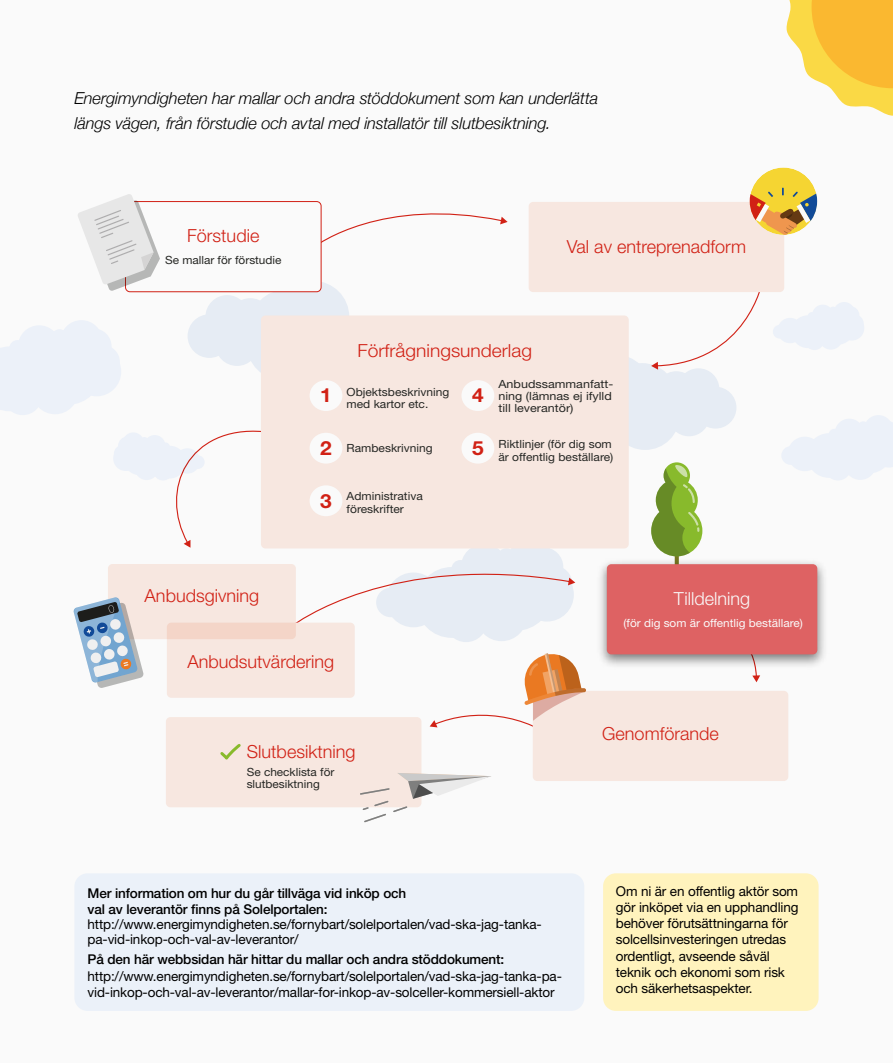
<style>
.page{position:relative;width:893px;height:1063px;background:#fafafa}
.page>*{position:absolute;margin:0;border:0;box-sizing:border-box;transform-origin:0 0}
.t1{font:700 19.5px "Helvetica Neue LT Std";color:#d62216;scale:1.06 1}
.t2{font:300 18px "Helvetica Neue LT Std";color:#d62216}
.t3{font:300 18px "Helvetica Neue LT Std";color:#d62216;scale:1.06 1}
.t4{font:300 18px "Helvetica Neue LT Std";color:#fff}
.t5{font:italic 300 16.5px/24.8px "Helvetica Neue";letter-spacing:-.005em;color:#000}
.t6{font:13.5px/16.2px "Helvetica Neue LT Std";letter-spacing:-.01em;color:#000}
.t7{font:500 13.5px/16.2px "Helvetica Neue LT Std";letter-spacing:-.01em;color:#000}
.t8{font:11.25px/12.8px "Helvetica Neue LT Std";color:#272825;scale:1.06 1}
.t9{font:11.25px/12.1px "Helvetica Neue LT Std";color:#272825;scale:1.11 1}
.t10{font:11.25px/12.1px "Helvetica Neue LT Std";color:#272825;scale:1.05 1}
.t11{font:11.25px "Helvetica Neue LT Std";color:#fff;scale:1.05 1}
</style>
<div class="page">
<div style="left:3px;top:376px;width:39px;height:39px;background:#ecf1f9;border-radius:50%"></div>
<div style="left:32px;top:368px;width:46px;height:46px;background:#ecf1f9;border-radius:50%"></div>
<div style="left:34px;top:337px;width:68px;height:68px;background:#ecf1f9;border-radius:50%"></div>
<svg style="left:0;top:347px;width:35px;height:64px"></svg>
<div style="left:18px;top:325px;width:42px;height:43px;background:#ecf1f9;border-radius:50%"></div>
<div style="left:60px;top:320px;width:43px;height:42px;background:#ecf1f9;border-radius:50%"></div>
<div style="left:51px;top:329px;width:17px;height:17px;background:#ecf1f9;border-radius:50%"></div>
<div style="left:9px;top:340px;width:17px;height:16px;background:#ecf1f9;border-radius:50%"></div>
<svg style="left:786px;top:0;width:107px;height:116px"></svg>
<div style="left:603px;top:873px;width:216px;height:138px;background:#fff3bd;border-radius:13px"></div>
<div style="left:74px;top:873px;width:510px;height:138px;background:#ebf1f9;border-radius:13px"></div>
<div style="left:825px;top:454px;width:26px;height:26px;background:#ecf1f9;border-radius:50%"></div>
<div style="left:844px;top:448px;width:32px;height:32px;background:#ecf1f9;border-radius:50%"></div>
<div style="left:846px;top:427px;width:46px;height:46px;background:#ecf1f9;border-radius:50%"></div>
<div style="left:807px;top:433px;width:44px;height:45px;background:#ecf1f9;border-radius:50%"></div>
<div style="left:835px;top:419px;width:29px;height:29px;background:#ecf1f9;border-radius:50%"></div>
<div style="left:864px;top:415px;width:29px;height:29px;background:#ecf1f9;border-radius:50%"></div>
<div style="left:858px;top:421px;width:11px;height:12px;background:#ecf1f9;border-radius:50%"></div>
<div style="left:829px;top:429px;width:11px;height:11px;background:#ecf1f9;border-radius:50%"></div>
<svg style="left:885px;top:422px;width:8px;height:45px"></svg>
<div style="left:819px;top:326px;width:24px;height:24px;background:#ecf1f9;border-radius:50%"></div>
<div style="left:839px;top:316px;width:25px;height:25px;background:#ecf1f9;border-radius:50%"></div>
<div style="left:820px;top:311px;width:34px;height:34px;background:#ecf1f9;border-radius:50%"></div>
<div style="left:833px;top:302px;width:22px;height:21px;background:#ecf1f9;border-radius:50%"></div>
<div style="left:846px;top:315px;width:18px;height:17px;background:#ecf1f9;border-radius:50%"></div>
<div style="left:841px;top:306px;width:18px;height:18px;background:#ecf1f9;border-radius:50%"></div>
<div style="left:74px;top:167px;width:761px;height:655px;background:#fff"></div>
<div style="left:611px;top:381px;width:69px;height:69px;background:#ebf1f9;border-radius:50%"></div>
<div style="left:608px;top:363px;width:69px;height:69px;background:#ebf1f9;border-radius:50%"></div>
<div style="left:581px;top:355px;width:69px;height:69px;background:#ebf1f9;border-radius:50%"></div>
<div style="left:677px;top:368px;width:42px;height:42px;background:#ebf1f9;border-radius:50%"></div>
<div style="left:668px;top:394px;width:42px;height:42px;background:#ebf1f9;border-radius:50%"></div>
<div style="left:655px;top:371px;width:42px;height:42px;background:#ebf1f9;border-radius:50%"></div>
<div style="left:695px;top:387px;width:41px;height:42px;background:#ebf1f9;border-radius:50%"></div>
<div style="left:445px;top:600px;width:42px;height:42px;background:#ebf1f9;border-radius:50%"></div>
<div style="left:476px;top:590px;width:51px;height:51px;background:#ebf1f9;border-radius:50%"></div>
<div style="left:479px;top:557px;width:73px;height:74px;background:#ebf1f9;border-radius:50%"></div>
<div style="left:416px;top:567px;width:71px;height:71px;background:#ebf1f9;border-radius:50%"></div>
<div style="left:461px;top:544px;width:46px;height:46px;background:#ebf1f9;border-radius:50%"></div>
<div style="left:507px;top:538px;width:46px;height:47px;background:#ebf1f9;border-radius:50%"></div>
<div style="left:497px;top:548px;width:18px;height:18px;background:#ebf1f9;border-radius:50%"></div>
<div style="left:524px;top:547px;width:39px;height:40px;background:#ebf1f9;border-radius:50%"></div>
<svg style="left:296px;top:554px;width:279px;height:72px"></svg>
<svg style="left:651px;top:292px;width:109px;height:78px"></svg>
<svg style="left:319px;top:201px;width:189px;height:46px"></svg>
<div style="left:247px;top:308px;width:72px;height:72px;background:#ebf1f9;border-radius:50%"></div>
<div style="left:250px;top:290px;width:72px;height:72px;background:#ebf1f9;border-radius:50%"></div>
<div style="left:277px;top:281px;width:72px;height:72px;background:#ebf1f9;border-radius:50%"></div>
<div style="left:205px;top:295px;width:44px;height:44px;background:#ebf1f9;border-radius:50%"></div>
<div style="left:215px;top:322px;width:44px;height:44px;background:#ebf1f9;border-radius:50%"></div>
<div style="left:228px;top:298px;width:44px;height:44px;background:#ebf1f9;border-radius:50%"></div>
<div style="left:188px;top:314px;width:43px;height:44px;background:#ebf1f9;border-radius:50%"></div>
<svg style="left:158px;top:430px;width:105px;height:118px"></svg>
<div style="left:529px;top:202px;width:255px;height:90px;background:#fcece5;border-radius:5px"></div>
<div style="left:261px;top:315px;width:368px;height:233px;background:#fcece5;border-radius:5px"></div>
<div style="left:310px;top:380px;width:32px;height:31px;background:#fff;border-radius:50%"></div>
<div style="left:310px;top:433px;width:32px;height:31px;background:#fff;border-radius:50%"></div>
<div style="left:310px;top:485px;width:32px;height:31px;background:#fff;border-radius:50%"></div>
<div style="left:461px;top:380px;width:33px;height:31px;background:#fff;border-radius:50%"></div>
<div style="left:461px;top:433px;width:33px;height:31px;background:#fff;border-radius:50%"></div>
<div style="left:167px;top:623px;width:188px;height:75px;background:#fcece5;border-radius:5px"></div>
<svg style="left:752px;top:673px;width:8px;height:9px"></svg>
<div style="left:125px;top:202px;width:196px;height:90px;background:#fff;border-radius:5px"></div>
<div style="left:125px;top:201px;width:196px;height:91px;border:1px solid #d62216;border-radius:5px"></div>
<svg style="left:77px;top:194px;width:83px;height:97px"></svg>
<div style="left:108px;top:564px;width:188px;height:75px;background:linear-gradient(to bottom,#f8ece6,#f5dcd2);border-radius:5px"></div>
<svg style="left:74px;top:597px;width:69px;height:91px"></svg>
<svg style="left:651px;top:462px;width:51px;height:93px"></svg>
<img style="left:599px;top:555px;width:227px;height:118px">
<div style="left:607px;top:564px;width:210px;height:90px;background:#e36465;border-radius:5px"></div>
<div style="left:750px;top:168px;width:67px;height:67px;background:#fada34;border-radius:50%"></div>
<svg style="left:750px;top:188px;width:67px;height:47px"></svg>
<div style="left:533px;top:691px;width:255px;height:90px;background:#fcece5;border-radius:5px"></div>
<svg style="left:430px;top:653px;width:156px;height:93px"></svg>
<div style="left:166px;top:717px;width:255px;height:90px;background:#fcece5;border-radius:5px"></div>
<svg style="left:220px;top:744px;width:21px;height:16px"></svg>
<svg style="left:359px;top:773px;width:132px;height:49px"></svg>
<p class="t5" style="left:74px;top:85px;width:525px">Energimyndigheten har mallar och andra stöddokument som kan underlätta längs vägen, från förstudie och avtal med installatör till slutbesiktning.</p>
<h2 class="t2" style="left:187px;top:225px;width:74px">Förstudie</h2>
<p class="t10" style="left:165px;top:254px;width:112px">Se mallar för förstudie</p>
<h2 class="t2" style="left:567px;top:235px;width:181px">Val av entreprenadform</h2>
<h1 class="t1" style="left:320px;top:383px;width:12px">1</h1>
<h1 class="t1" style="left:320px;top:436px;width:12px">2</h1>
<h1 class="t1" style="left:320px;top:489px;width:12px">3</h1>
<h2 class="t3" style="left:358px;top:340px;width:166px">Förfrågningsunderlag</h2>
<p class="t8" style="left:347px;top:385px;width:98px">Objektsbeskrivning med kartor etc.</p>
<p class="t8" style="left:347px;top:441px;width:83px">Rambeskrivning</p>
<p class="t8" style="left:347px;top:490px;width:73px">Administrativa föreskrifter</p>
<p class="t9" style="left:498px;top:378px;width:105px">Anbudssammanfatt&shy;ning (lämnas ej ifylld till leverantör)</p>
<p class="t8" style="left:498px;top:438px;width:110px">Riktlinjer (för dig som är offentlig beställare)</p>
<h1 class="t1" style="left:472px;top:383px;width:12px">4</h1>
<h1 class="t1" style="left:472px;top:436px;width:12px">5</h1>
<h2 class="t2" style="left:145px;top:585px;width:116px">Anbudsgivning</h2>
<h2 class="t4" style="left:674px;top:587px;width:78px">Tilldelning</h2>
<p class="t11" style="left:623px;top:616px;width:172px">(för dig som är offentlig beställare)</p>
<h2 class="t2" style="left:187px;top:651px;width:148px">Anbudsutvärdering</h2>
<h2 class="t2" style="left:247px;top:740px;width:110px">Slutbesiktning</h2>
<p class="t10" style="left:247px;top:765px;width:85px">Se checklista för slutbesiktning</p>
<p class="t7" style="left:88px;top:885px;width:320px">Mer information om hur du går tillväga vid inköp och val av leverantör finns på Solelportalen:</p>
<p class="t6" style="left:88px;top:916px;width:456px;line-height:14.9px">http://www.energimyndigheten.se/fornybart/solelportalen/vad-ska-jag-tanka&shy;pa-vid-inkop-och-val-av-leverantor/</p>
<p class="t7" style="left:88px;top:951px;width:418px">På den här webbsidan här hittar du mallar och andra stöddokument:</p>
<p class="t6" style="left:88px;top:967px;width:476px">http://www.energimyndigheten.se/fornybart/solelportalen/vad-ska-jag-tanka-pa&shy;vid-inkop-och-val-av-leverantor/mallar-for-inkop-av-solceller-kommersiell-aktor</p>
<h2 class="t2" style="left:602px;top:723px;width:118px">Genomförande</h2>
<p class="t6" style="left:616px;top:883px;width:184px">Om ni är en offentlig aktör som gör inköpet via en upphandling behöver förutsättningarna för solcellsinvesteringen utredas ordentligt, avseende såväl teknik och ekonomi som risk och säkerhetsaspekter.</p>
</div>
